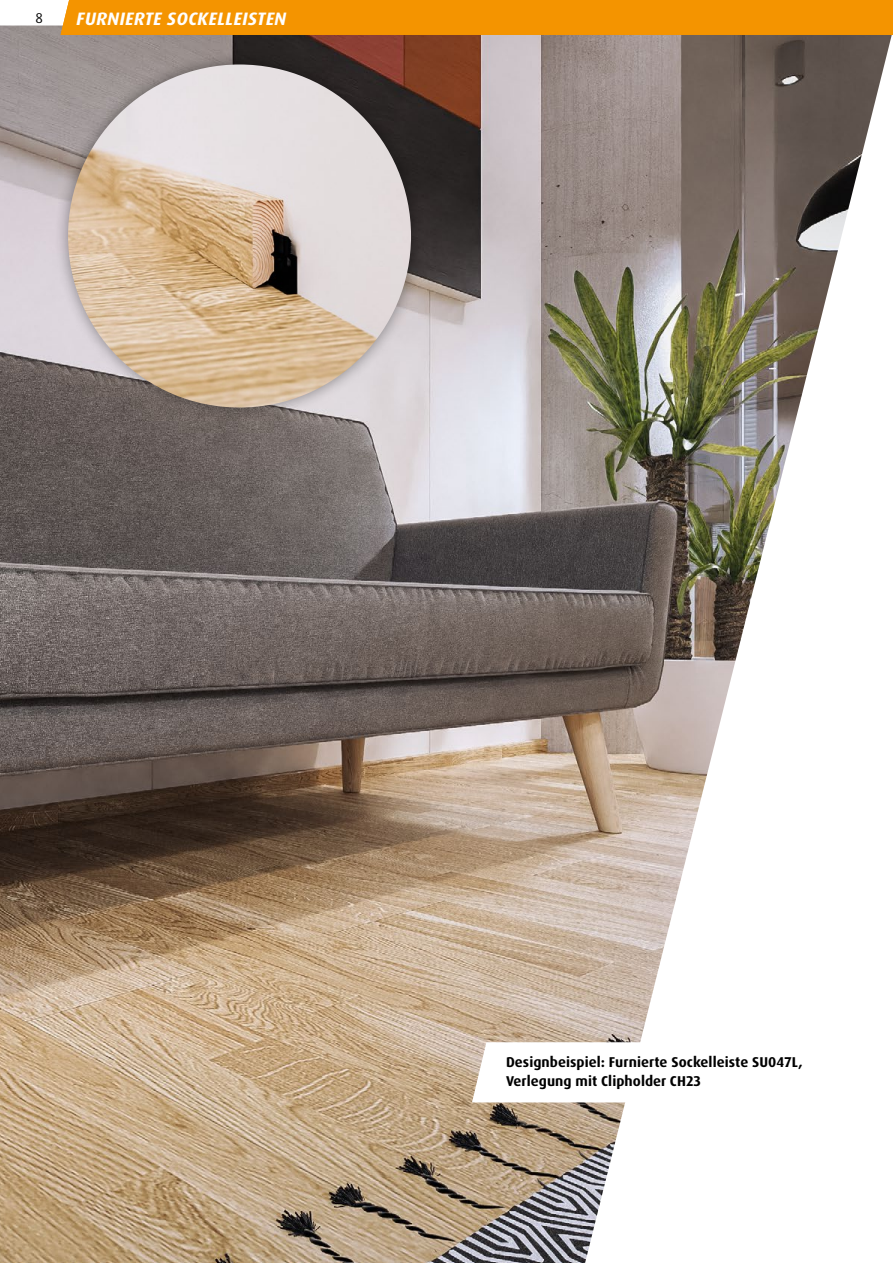
<style>
.page{position:relative;width:893px;height:1263px;background:#fff}
.page>*{position:absolute;margin:0;border:0;box-sizing:border-box;transform-origin:0 0}
.t1{font:italic 700 18px "Dax Pro";letter-spacing:.02em;color:#fff}
.t2{font:700 14.25px/19.5px "Dax Pro";letter-spacing:.005em;color:#000}
.t3{font:14.25px "Dax Pro";color:#000}
</style>
<div class="page">
<img style="left:0;top:26px;width:892px;height:1237px">
<div style="left:54px;top:51px;width:371px;height:370px;background:#000;opacity:.39"></div>
<img style="left:68px;top:64px;width:343px;height:343px;border-radius:171px">
<svg style="left:472px;top:1042px;width:255px;height:60px"></svg>
<div style="left:61px;top:0;width:832px;height:35px;background:#f49400"></div>
<p class="t3" style="left:36px;top:9px;width:9px">8</p>
<p class="t1" style="left:77px;top:7px;width:211px">FURNIERTE SOCKELLEISTEN</p>
<p class="t2" style="left:506px;top:1052px;width:298px">Designbeispiel: Furnierte Sockelleiste SU047L,<br>Verlegung mit Clipholder CH23</p>
</div>
